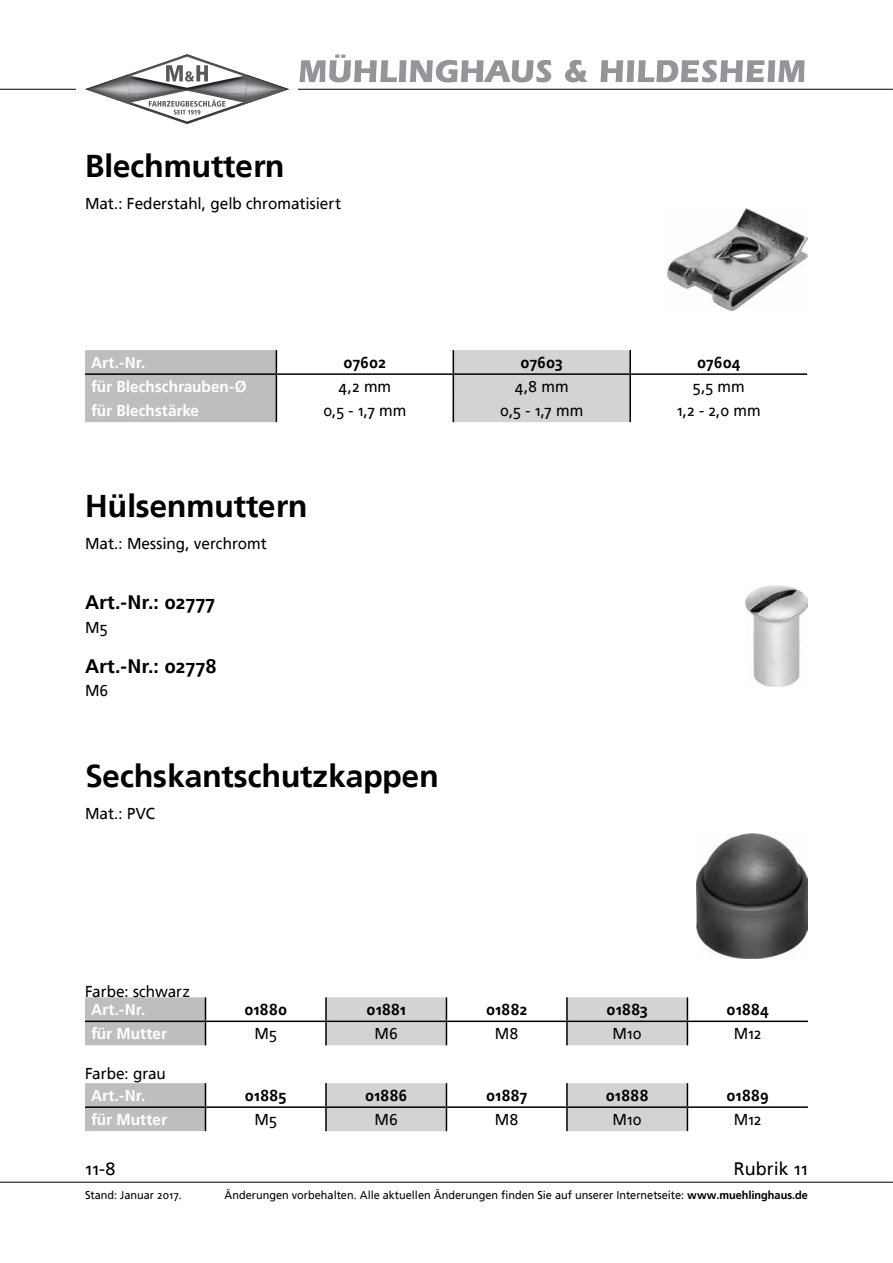
<style>
.page{position:relative;width:893px;height:1263px;background:#fff}
.page>*{position:absolute;margin:0;border:0;box-sizing:border-box;transform-origin:0 0}
.t1{font:700 31.5px "Frutiger Linotype";color:#000}
.t2{font:700 19.5px "Frutiger Linotype";color:#000}
.t3{font:18px "Frutiger Linotype";color:#000}
.t4{font:15.75px "Frutiger Linotype";color:#000}
.t5{font:700 15.75px "Frutiger Linotype";letter-spacing:.005em;color:#fff}
.t6{font:700 15.75px "Frutiger Linotype";letter-spacing:.005em;color:#000}
.t7{font:11.25px "Frutiger Linotype";color:#000}
.s1{font-weight:700}
</style>
<div class="page">
<hr style="left:0;top:89px;width:893px;height:1px;background:#000">
<hr style="left:0;top:1182px;width:893px;height:1px;background:#000">
<div style="left:77px;top:54px;width:221px;height:70px;background:#fff"></div>
<svg style="left:85px;top:54px;width:204px;height:70px"></svg>
<svg style="left:299px;top:55px;width:506px;height:27px"></svg>
<hr style="left:629px;top:350px;width:2px;height:23px;background:#000">
<hr style="left:276px;top:373px;width:177px;height:2px;background:#000">
<hr style="left:630px;top:373px;width:177px;height:2px;background:#000">
<hr style="left:629px;top:375px;width:2px;height:23px;background:#000">
<div style="left:85px;top:350px;width:192px;height:72px;background:#bcbec0"></div>
<div style="left:453px;top:350px;width:177px;height:72px;background:#d1d3d4"></div>
<hr style="left:629px;top:398px;width:2px;height:24px;background:#000">
<img style="left:668px;top:209px;width:140px;height:101px">
<img style="left:745px;top:585px;width:63px;height:102px">
<hr style="left:325px;top:997px;width:2px;height:23px;background:#000">
<hr style="left:205px;top:1020px;width:121px;height:2px;background:#000">
<svg style="left:85px;top:997px;width:121px;height:48px;background:#b4b6b8"></svg>
<hr style="left:325px;top:1022px;width:2px;height:23px;background:#000">
<hr style="left:687px;top:1020px;width:121px;height:2px;background:#000">
<svg style="left:326px;top:997px;width:362px;height:48px"></svg>
<hr style="left:325px;top:1083px;width:2px;height:23px;background:#000">
<hr style="left:205px;top:1106px;width:121px;height:2px;background:#000">
<svg style="left:85px;top:1083px;width:121px;height:48px;background:#b4b6b8"></svg>
<hr style="left:325px;top:1108px;width:2px;height:23px;background:#000">
<hr style="left:687px;top:1106px;width:121px;height:2px;background:#000">
<svg style="left:326px;top:1083px;width:362px;height:48px"></svg>
<img style="left:697px;top:833px;width:111px;height:125px">
<h1 class="t1" style="left:85px;top:147px;width:201px">Blechmuttern</h1>
<p class="t4" style="left:85px;top:194px;width:257px">Mat.: Federstahl, gelb chromatisiert</p>
<p class="t5" style="left:91px;top:353px;width:56px">Art.-Nr.</p>
<p class="t6" style="left:344px;top:353px;width:44px">07602</p>
<p class="t6" style="left:521px;top:353px;width:44px">07603</p>
<p class="t6" style="left:697px;top:353px;width:45px">07604</p>
<p class="t5" style="left:91px;top:377px;width:157px">für Blechschrauben-Ø</p>
<p class="t4" style="left:338px;top:377px;width:54px">4,2 mm</p>
<p class="t4" style="left:515px;top:377px;width:55px">4,8 mm</p>
<p class="t4" style="left:693px;top:377px;width:54px">5,5 mm</p>
<p class="t5" style="left:91px;top:401px;width:110px">für Blechstärke</p>
<p class="t4" style="left:323px;top:401px;width:84px">0,5 - 1,7 mm</p>
<p class="t4" style="left:500px;top:401px;width:84px">0,5 - 1,7 mm</p>
<p class="t4" style="left:677px;top:401px;width:86px">1,2 - 2,0 mm</p>
<h1 class="t1" style="left:85px;top:487px;width:224px">Hülsenmuttern</h1>
<p class="t4" style="left:85px;top:534px;width:183px">Mat.: Messing, verchromt</p>
<p class="t2" style="left:85px;top:591px;width:132px">Art.-Nr.: 02777</p>
<p class="t4" style="left:85px;top:618px;width:24px">M5</p>
<p class="t2" style="left:85px;top:654px;width:133px">Art.-Nr.: 02778</p>
<p class="t4" style="left:85px;top:681px;width:25px">M6</p>
<h1 class="t1" style="left:85px;top:757px;width:355px">Sechskantschutzkappen</h1>
<p class="t4" style="left:85px;top:804px;width:71px">Mat.: PVC</p>
<p class="t4" style="left:85px;top:981px;width:106px">Farbe: schwarz</p>
<p class="t5" style="left:91px;top:1000px;width:56px">Art.-Nr.</p>
<p class="t6" style="left:244px;top:1000px;width:44px">01880</p>
<p class="t6" style="left:367px;top:1000px;width:41px">01881</p>
<p class="t6" style="left:486px;top:1000px;width:43px">01882</p>
<p class="t6" style="left:607px;top:1000px;width:43px">01883</p>
<p class="t6" style="left:727px;top:1000px;width:44px">01884</p>
<p class="t5" style="left:91px;top:1024px;width:77px">für Mutter</p>
<p class="t4" style="left:254px;top:1024px;width:24px">M5</p>
<p class="t4" style="left:375px;top:1024px;width:25px">M6</p>
<p class="t4" style="left:495px;top:1024px;width:25px">M8</p>
<p class="t4" style="left:613px;top:1024px;width:31px">M10</p>
<p class="t4" style="left:734px;top:1024px;width:29px">M12</p>
<p class="t4" style="left:85px;top:1064px;width:82px">Farbe: grau</p>
<p class="t5" style="left:91px;top:1086px;width:56px">Art.-Nr.</p>
<p class="t6" style="left:245px;top:1086px;width:43px">01885</p>
<p class="t6" style="left:365px;top:1086px;width:44px">01886</p>
<p class="t6" style="left:486px;top:1086px;width:43px">01887</p>
<p class="t6" style="left:606px;top:1086px;width:44px">01888</p>
<p class="t6" style="left:726px;top:1086px;width:44px">01889</p>
<p class="t5" style="left:91px;top:1110px;width:77px">für Mutter</p>
<p class="t4" style="left:254px;top:1110px;width:24px">M5</p>
<p class="t4" style="left:375px;top:1110px;width:25px">M6</p>
<p class="t4" style="left:495px;top:1110px;width:25px">M8</p>
<p class="t4" style="left:613px;top:1110px;width:31px">M10</p>
<p class="t4" style="left:734px;top:1110px;width:29px">M12</p>
<p class="t3" style="left:85px;top:1157px;width:32px">11-8</p>
<p class="t3" style="left:734px;top:1157px;width:76px">Rubrik 11</p>
<p class="t7" style="left:85px;top:1188px;width:98px">Stand: Januar 2017.</p>
<p class="t7" style="left:225px;top:1188px;width:585px">Änderungen vorbehalten. Alle aktuellen Änderungen finden Sie auf unserer Internetseite: <span class="s1">www.muehlinghaus.de</span></p>
</div>
